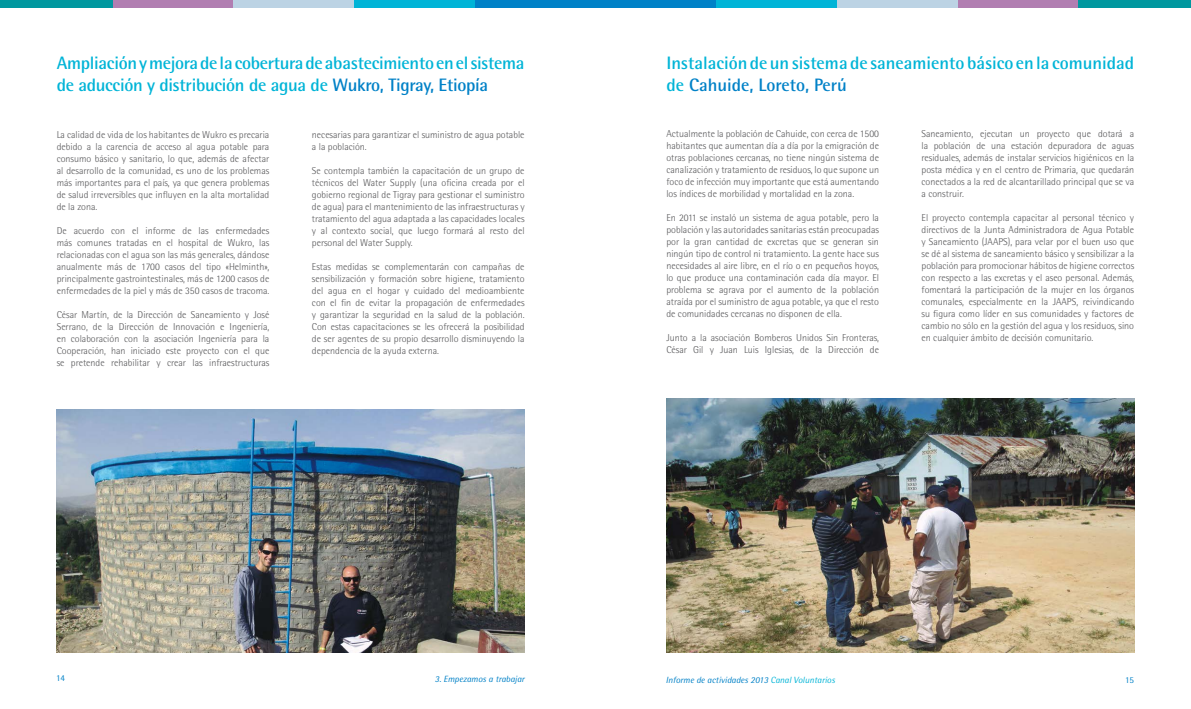
<style>
.page{position:relative;width:1191px;height:709px;background:#fff}
.page>*{position:absolute;margin:0;border:0;box-sizing:border-box;transform-origin:0 0}
.t1{font:700 18px/21.6px "Rotis Semi Sans Std";letter-spacing:-.015em;color:#00b4d7}
.t2{font:300 10px/12px "Rotis Semi Sans Std";color:#58585a;text-align:justify}
.t3{font:italic 9px "Rotis Semi Sans Std";color:#0081c7}
.t4{font:9px "Rotis Semi Sans Std";color:#0081c7}
.s1{color:#0081c7}
.s2{color:#00b4d7}
</style>
<div class="page">
<img style="left:57px;top:409px;width:467px;height:243px">
<div style="left:475px;top:0;width:120px;height:7px;background:#0081c7"></div>
<div style="left:354px;top:0;width:121px;height:7px;background:#00b4d7"></div>
<div style="left:233px;top:0;width:121px;height:7px;background:#bcd3e4"></div>
<div style="left:112px;top:0;width:121px;height:7px;background:#b17eb1"></div>
<div style="left:0;top:0;width:112px;height:7px;background:#00989f"></div>
<div style="left:595px;top:0;width:121px;height:7px;background:#0081c7"></div>
<div style="left:716px;top:0;width:121px;height:7px;background:#00b4d7"></div>
<div style="left:837px;top:0;width:121px;height:7px;background:#bcd3e4"></div>
<div style="left:958px;top:0;width:120px;height:7px;background:#b17eb1"></div>
<div style="left:1078px;top:0;width:113px;height:7px;background:#00989f"></div>
<img style="left:666px;top:398px;width:468px;height:254px">
<h1 class="t1" style="left:57px;top:52px;width:469px">Ampliación y mejora de la cobertura de abastecimiento en el sistema de aducción y distribución de agua de <span class="s1">Wukro, Tigray, Etiopía</span></h1>
<p class="t2" style="left:57px;top:129px;width:214px">La calidad de vida de los habitantes de Wukro es precaria debido a la carencia de acceso al agua potable para consumo básico y sanitario, lo que, además de afectar al desarrollo de la comunidad, es uno de los problemas más importantes para el país, ya que genera problemas de salud irreversibles que influyen en la alta mortalidad de la zona.</p>
<p class="t2" style="left:57px;top:225px;width:214px">De acuerdo con el informe de las enfermedades más comunes tratadas en el hospital de Wukro, las relacionadas con el agua son las más generales, dándose anualmente más de 1700 casos del tipo «Helminth», principalmente gastrointestinales, más de 1200 casos de enfermedades de la piel y más de 350 casos de tracoma.</p>
<p class="t2" style="left:57px;top:309px;width:214px">César Martín, de la Dirección de Saneamiento y José Serrano, de la Dirección de Innovación e Ingeniería, en colaboración con la asociación Ingeniería para la Cooperación, han iniciado este proyecto con el que se pretende rehabilitar y crear las infraestructuras</p>
<p class="t2" style="left:312px;top:129px;width:214px">necesarias para garantizar el suministro de agua potable a la población.</p>
<p class="t2" style="left:312px;top:165px;width:214px">Se contempla también la capacitación de un grupo de técnicos del Water Supply (una oficina creada por el gobierno regional de Tigray para gestionar el suministro de agua) para el mantenimiento de las infraestructuras y tratamiento del agua adaptada a las capacidades locales y al contexto social, que luego formará al resto del personal del Water Supply.</p>
<p class="t2" style="left:312px;top:261px;width:214px">Estas medidas se complementarán con campañas de sensibilización y formación sobre higiene, tratamiento del agua en el hogar y cuidado del medioambiente con el fin de evitar la propagación de enfermedades y garantizar la seguridad en la salud de la población.<br>Con estas capacitaciones se les ofrecerá la posibilidad de ser agentes de su propio desarrollo disminuyendo la dependencia de la ayuda externa.</p>
<h1 class="t1" style="left:666px;top:52px;width:469px">Instalación de un sistema de saneamiento básico en la comunidad de <span class="s1">Cahuide, Loreto, Perú</span></h1>
<p class="t2" style="left:666px;top:128px;width:214px">Actualmente la población de Cahuide, con cerca de 1500 habitantes que aumentan día a día por la emigración de otras poblaciones cercanas, no tiene ningún sistema de canalización y tratamiento de residuos, lo que supone un foco de infección muy importante que está aumentando los índices de morbilidad y mortalidad en la zona.</p>
<p class="t2" style="left:666px;top:212px;width:214px">En 2011 se instaló un sistema de agua potable, pero la población y las autoridades sanitarias están preocupadas por la gran cantidad de excretas que se generan sin ningún tipo de control ni tratamiento. La gente hace sus necesidades al aire libre, en el río o en pequeños hoyos, lo que produce una contaminación cada día mayor. El problema se agrava por el aumento de la población atraída por el suministro de agua potable, ya que el resto de comunidades cercanas no disponen de ella.</p>
<p class="t2" style="left:666px;top:332px;width:214px">Junto a la asociación Bomberos Unidos Sin Fronteras,<br>César Gil y Juan Luis Iglesias, de la Dirección de</p>
<p class="t2" style="left:921px;top:128px;width:214px">Saneamiento, ejecutan un proyecto que dotará a la población de una estación depuradora de aguas residuales, además de instalar servicios higiénicos en la posta médica y en el centro de Primaria, que quedarán conectados a la red de alcantarillado principal que se va a construir.</p>
<p class="t2" style="left:921px;top:212px;width:214px">El proyecto contempla capacitar al personal técnico y directivos de la Junta Administradora de Agua Potable y Saneamiento (JAAPS), para velar por el buen uso que se dé al sistema de saneamiento básico y sensibilizar a la población para promocionar hábitos de higiene correctos con respecto a las excretas y el aseo personal. Además, fomentará la participación de la mujer en los órganos comunales, especialmente en la JAAPS, reivindicando su figura como líder en sus comunidades y factores de cambio no sólo en la gestión del agua y los residuos, sino en cualquier ámbito de decisión comunitario.</p>
<p class="t4" style="left:56px;top:673px;width:11px">14</p>
<p class="t3" style="left:435px;top:674px;width:91px">3. Empezamos a trabajar</p>
<p class="t3" style="left:665px;top:674px;width:171px">Informe de actividades 2013 <span class="s2">Canal Voluntarios</span></p>
<p class="t4" style="left:1125px;top:674px;width:11px">15</p>
</div>
